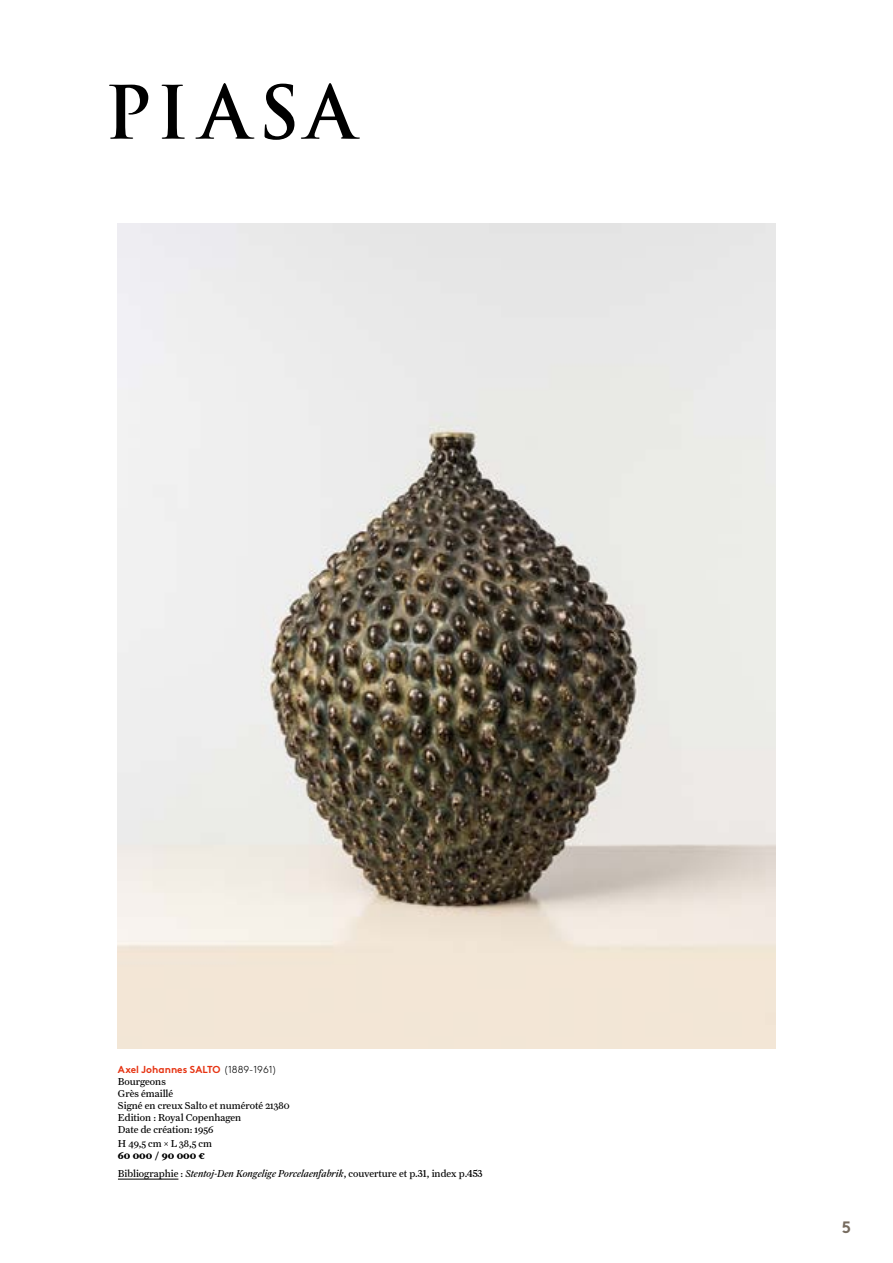
<style>
.page{position:relative;width:893px;height:1263px;background:#fff}
.page>*{position:absolute;margin:0;border:0;box-sizing:border-box;transform-origin:0 0}
.t1{font:700 16.5px "Brown Pro";color:#766b5f}
.t2{font:10.2px/12.1px "Farnham Text";color:#000}
.t3{font:10.2px "Farnham Text Regular LF";color:#000}
.t4{font:700 10.2px "Brown Pro";color:#e63312}
.t5{font:700 10.2px "Farnham Text";color:#000}
.s1{font-weight:300;color:#000}
.s2{font-family:"Farnham Text Regular Ital LF"}
</style>
<div class="page">
<svg style="left:109px;top:85px;width:39px;height:54px"></svg>
<svg style="left:162px;top:85px;width:23px;height:54px"></svg>
<svg style="left:195px;top:83px;width:59px;height:56px"></svg>
<svg style="left:265px;top:84px;width:29px;height:56px"></svg>
<svg style="left:301px;top:83px;width:59px;height:56px"></svg>
<img style="left:118px;top:223px;width:657px;height:825px">
<hr style="left:118px;top:1179px;width:60px;height:1px;background:#000">
<p class="t4" style="left:118px;top:1061px;width:160px">Axel Johannes SALTO <span class="s1">(1889-1961)</span></p>
<p class="t2" style="left:118px;top:1075px;width:173px">Bourgeons<br>Grès émaillé<br>Signé en creux Salto et numéroté 21380<br>Edition : Royal Copenhagen<br>Date de création: 1956</p>
<p class="t2" style="left:118px;top:1137px;width:96px">H 49,5 cm × L 38,5 cm</p>
<p class="t5" style="left:118px;top:1149px;width:88px">60 000 / 90 000 €</p>
<p class="t3" style="left:118px;top:1167px;width:366px">Bibliographie : <span class="s2">Stentoj-Den Kongelige Porcelaenfabrik</span>, couverture et p.31, index p.453</p>
<h1 class="t1" style="left:842px;top:1214px;width:11px">5</h1>
</div>
